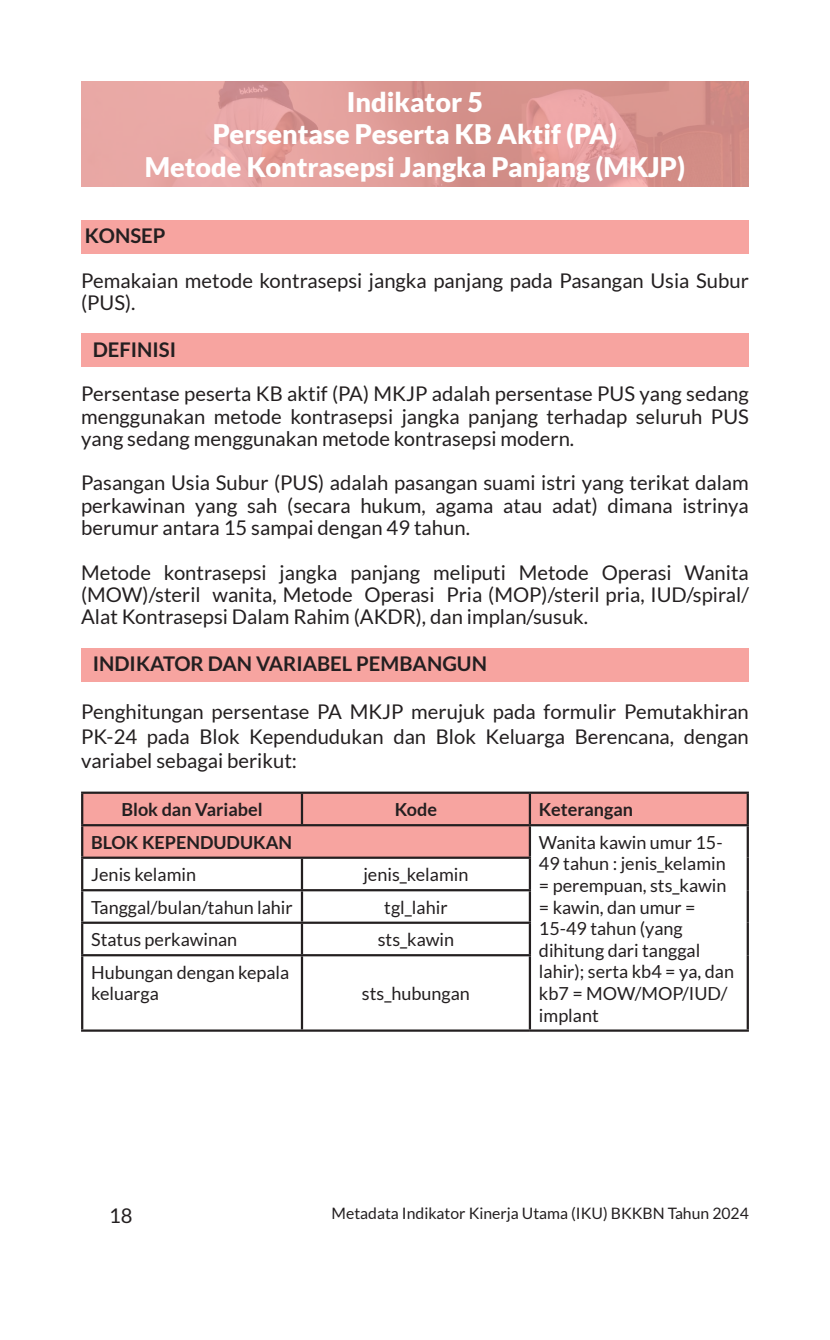
<style>
.page{position:relative;width:830px;height:1340px;background:#fff}
.page>*{position:absolute;margin:0;border:0;box-sizing:border-box;transform-origin:0 0}
.t1{font:900 27px "Lato";color:#fff}
.t2{font:20.25px/22.3px "Lato";color:#231f20;text-align:justify}
.t3{font:700 20.25px "Lato";color:#231f20}
.t4{font:18px/21.6px "Lato";color:#231f20}
.t5{font:700 18px "Lato";color:#231f20}
.t6{font:15.75px "Lato";color:#231f20}
</style>
<div class="page">
<svg style="left:83px;top:793px;width:663px;height:64px"></svg>
<hr style="left:301px;top:793px;width:2px;height:31px;background:#231f20">
<hr style="left:528px;top:793px;width:2px;height:31px;background:#231f20">
<hr style="left:81px;top:826px;width:2px;height:30px;background:#231f20">
<hr style="left:528px;top:826px;width:2px;height:30px;background:#231f20">
<hr style="left:746px;top:826px;width:2px;height:31px;background:#231f20">
<hr style="left:81px;top:856px;width:221px;height:2px;background:#231f20">
<hr style="left:81px;top:858px;width:2px;height:31px;background:#231f20">
<hr style="left:302px;top:856px;width:228px;height:2px;background:#231f20">
<hr style="left:301px;top:858px;width:2px;height:31px;background:#231f20">
<hr style="left:528px;top:858px;width:2px;height:31px;background:#231f20">
<hr style="left:746px;top:857px;width:2px;height:33px;background:#231f20">
<hr style="left:81px;top:889px;width:221px;height:2px;background:#231f20">
<hr style="left:81px;top:891px;width:2px;height:30px;background:#231f20">
<hr style="left:302px;top:889px;width:228px;height:2px;background:#231f20">
<hr style="left:301px;top:891px;width:2px;height:30px;background:#231f20">
<hr style="left:528px;top:891px;width:2px;height:30px;background:#231f20">
<hr style="left:746px;top:890px;width:2px;height:32px;background:#231f20">
<hr style="left:81px;top:921px;width:221px;height:2px;background:#231f20">
<hr style="left:81px;top:923px;width:2px;height:31px;background:#231f20">
<hr style="left:302px;top:921px;width:228px;height:2px;background:#231f20">
<hr style="left:301px;top:923px;width:2px;height:31px;background:#231f20">
<hr style="left:528px;top:923px;width:2px;height:31px;background:#231f20">
<hr style="left:746px;top:922px;width:2px;height:33px;background:#231f20">
<hr style="left:81px;top:954px;width:221px;height:2px;background:#231f20">
<hr style="left:81px;top:956px;width:2px;height:73px;background:#231f20">
<hr style="left:302px;top:954px;width:228px;height:2px;background:#231f20">
<hr style="left:301px;top:956px;width:2px;height:73px;background:#231f20">
<hr style="left:528px;top:956px;width:2px;height:73px;background:#231f20">
<hr style="left:746px;top:955px;width:2px;height:74px;background:#231f20">
<hr style="left:81px;top:1029px;width:221px;height:2px;background:#231f20">
<hr style="left:302px;top:1029px;width:227px;height:2px;background:#231f20">
<hr style="left:529px;top:1029px;width:219px;height:2px;background:#231f20">
<hr style="left:81px;top:791px;width:221px;height:2px;background:#231f20">
<hr style="left:81px;top:793px;width:2px;height:31px;background:#231f20">
<hr style="left:302px;top:791px;width:227px;height:2px;background:#231f20">
<hr style="left:529px;top:791px;width:219px;height:2px;background:#231f20">
<hr style="left:746px;top:793px;width:2px;height:31px;background:#231f20">
<hr style="left:81px;top:824px;width:221px;height:2px;background:#231f20">
<hr style="left:302px;top:824px;width:227px;height:2px;background:#231f20">
<hr style="left:529px;top:824px;width:219px;height:2px;background:#231f20">
<svg style="left:81px;top:81px;width:667px;height:105px;background:#de9b97"></svg>
<div style="left:81px;top:220px;width:667px;height:33px;background:#f7a4a0"></div>
<div style="left:81px;top:334px;width:667px;height:33px;background:#f7a4a0"></div>
<div style="left:81px;top:648px;width:667px;height:33px;background:#f7a4a0"></div>
<p class="t1" style="left:346px;top:86px;width:138px">Indikator 5</p>
<p class="t1" style="left:213px;top:118px;width:405px">Persentase Peserta KB Aktif (PA)</p>
<p class="t1" style="left:145px;top:151px;width:542px">Metode Kontrasepsi Jangka Panjang (MKJP)</p>
<p class="t3" style="left:85px;top:224px;width:82px">KONSEP</p>
<p class="t2" style="left:81px;top:269px;width:669px">Pemakaian metode kontrasepsi jangka panjang pada Pasangan Usia Subur (PUS).</p>
<p class="t3" style="left:93px;top:338px;width:85px">DEFINISI</p>
<p class="t2" style="left:81px;top:382px;width:669px">Persentase peserta KB aktif (PA) MKJP adalah persentase PUS yang sedang menggunakan metode kontrasepsi jangka panjang terhadap seluruh PUS yang sedang menggunakan metode kontrasepsi modern.</p>
<p class="t2" style="left:81px;top:472px;width:669px">Pasangan Usia Subur (PUS) adalah pasangan suami istri yang terikat dalam perkawinan yang sah (secara hukum, agama atau adat) dimana istrinya berumur antara 15 sampai dengan 49 tahun.</p>
<p class="t2" style="left:81px;top:561px;width:669px">Metode kontrasepsi jangka panjang meliputi Metode Operasi Wanita (MOW)/steril wanita, Metode Operasi Pria (MOP)/steril pria, IUD/spiral/ Alat Kontrasepsi Dalam Rahim (AKDR), dan implan/susuk.</p>
<p class="t3" style="left:93px;top:651px;width:395px">INDIKATOR DAN VARIABEL PEMBANGUN</p>
<p class="t2" style="left:81px;top:699px;width:669px;line-height:24.3px">Penghitungan persentase PA MKJP merujuk pada formulir Pemutakhiran PK-24 pada Blok Kependudukan dan Blok Keluarga Berencana, dengan variabel sebagai berikut:</p>
<p class="t5" style="left:121px;top:799px;width:143px">Blok dan Variabel</p>
<p class="t5" style="left:394px;top:799px;width:44px">Kode</p>
<p class="t5" style="left:538px;top:799px;width:96px">Keterangan</p>
<p class="t5" style="left:91px;top:831px;width:202px">BLOK KEPENDUDUKAN</p>
<p class="t4" style="left:538px;top:831px;width:196px">Wanita kawin umur 15-<br>49 tahun : jenis_kelamin = perempuan, sts_kawin = kawin, dan umur =<br>15-49 tahun (yang dihitung dari tanggal lahir); serta kb4 = ya, dan kb7 = MOW/MOP/IUD/ implant</p>
<p class="t4" style="left:91px;top:863px;width:106px">Jenis kelamin</p>
<p class="t4" style="left:363px;top:863px;width:106px">jenis_kelamin</p>
<p class="t4" style="left:91px;top:896px;width:203px">Tanggal/bulan/tahun lahir</p>
<p class="t4" style="left:384px;top:896px;width:65px">tgl_lahir</p>
<p class="t4" style="left:91px;top:928px;width:147px">Status perkawinan</p>
<p class="t4" style="left:377px;top:928px;width:78px">sts_kawin</p>
<p class="t4" style="left:91px;top:961px;width:199px">Hubungan dengan kepala keluarga</p>
<p class="t4" style="left:362px;top:982px;width:109px">sts_hubungan</p>
<p class="t2" style="left:109px;top:1203px;width:25px">18</p>
<p class="t6" style="left:331px;top:1204px;width:418px">Metadata Indikator Kinerja Utama (IKU) BKKBN Tahun 2024</p>
</div>
